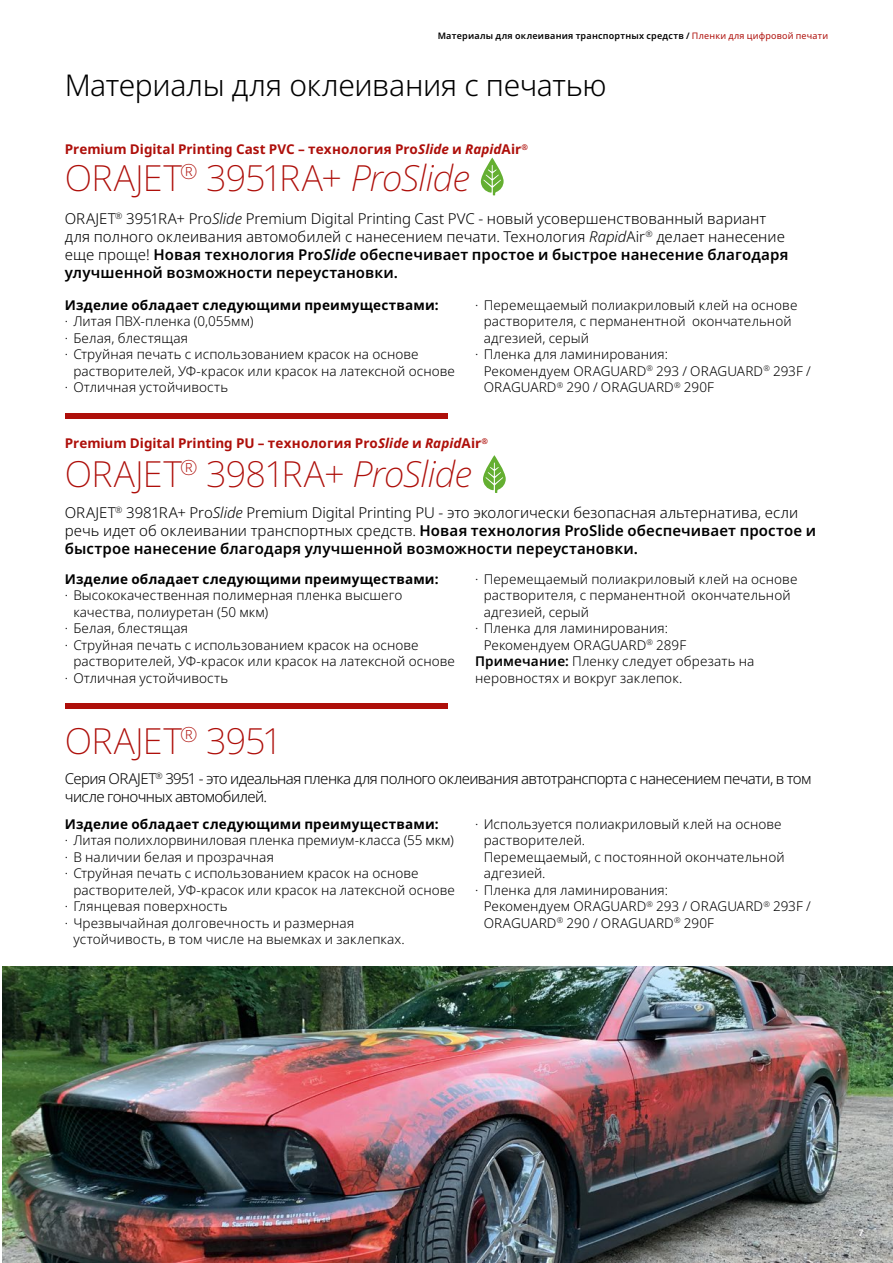
<style>
.page{position:relative;width:893px;height:1263px;background:#fff}
.page>*{position:absolute;margin:0;border:0;box-sizing:border-box;transform-origin:0 0}
.t1{font:200 36px "Noto Sans";letter-spacing:-.02em;color:#ae0f0a}
.t2{font:300 30px "Noto Sans";letter-spacing:-.015em;color:#000}
.t3{font:300 15px/18px "Noto Sans";letter-spacing:-.005em;color:#000}
.t4{font:300 15px/18px "Noto Sans";letter-spacing:-.04em;color:#000}
.t5{font:300 13.5px/16.5px "Noto Sans";letter-spacing:.005em;color:#000}
.t6{font:700 13.5px "Noto Sans";letter-spacing:.015em;color:#000}
.t7{font:700 13.5px "Noto Sans";color:#ae0f0a}
.t8{font:600 9px "Noto Sans";letter-spacing:.025em;color:#000}
.t9{font:600 9px "Noto Sans";color:#fff}
.s1{font-weight:400;color:#ae0f0a}
.s2{font-style:italic}
.s3{font-weight:600}
.s4{font-weight:600;font-style:italic}
</style>
<div class="page">
<img style="left:2px;top:966px;width:891px;height:297px">
<svg style="left:481px;top:158px;width:23px;height:37px"></svg>
<div style="left:65px;top:703px;width:383px;height:6px;background:#ae0f0a"></div>
<svg style="left:483px;top:455px;width:23px;height:38px"></svg>
<div style="left:65px;top:413px;width:383px;height:6px;background:#ae0f0a"></div>
<p class="t8" style="left:438px;top:30px;width:392px">Материалы для оклеивания транспортных средств / <span class="s1">Пленки для цифровой печати</span></p>
<h2 class="t2" style="left:65px;top:64px;width:543px">Материалы для оклеивания с печатью</h2>
<p class="t7" style="left:65px;top:140px;width:465px">Premium Digital Printing Cast PVC – технология Pro<span class="s2">Slide</span> и <span class="s2">Rapid</span>Air<sup>®</sup></p>
<h1 class="t1" style="left:65px;top:152px;width:407px">ORAJET<sup>®</sup> 3951RA+ <span class="s2">ProSlide</span></h1>
<p class="t3" style="left:65px;top:210px;width:725px">ORAJET<sup>®</sup> 3951RA+ Pro<span class="s2">Slide</span> Premium Digital Printing Cast PVC - новый усовершенствованный вариант для полного оклеивания автомобилей с нанесением печати. Технология <span class="s2">Rapid</span>Air<sup>®</sup> делает нанесение еще проще! <span class="s3">Новая технология Pro</span><span class="s4">Slide</span> <span class="s3">обеспечивает простое и быстрое нанесение благодаря улучшенной возможности переустановки.</span></p>
<p class="t6" style="left:65px;top:296px;width:375px">Изделие обладает следующими преимуществами:</p>
<p class="t5" style="left:65px;top:314px;width:190px">· Литая ПВХ-пленка (0,055мм)</p>
<p class="t5" style="left:65px;top:330px;width:125px">· Белая, блестящая</p>
<p class="t5" style="left:65px;top:347px;width:355px">· Струйная печать с использованием красок на основе</p>
<p class="t5" style="left:73px;top:363px;width:383px">растворителей, УФ-красок или красок на латексной основе</p>
<p class="t5" style="left:65px;top:380px;width:165px">· Отличная устойчивость</p>
<p class="t5" style="left:475px;top:297px;width:324px">· Перемещаемый полиакриловый клей на основе</p>
<p class="t5" style="left:484px;top:314px;width:309px">растворителя, с перманентной окончательной</p>
<p class="t5" style="left:484px;top:330px;width:107px">адгезией, серый</p>
<p class="t5" style="left:475px;top:347px;width:194px">· Пленка для ламинирования:</p>
<p class="t5" style="left:484px;top:363px;width:329px">Рекомендуем ORAGUARD<sup>®</sup> 293 / ORAGUARD<sup>®</sup> 293F /</p>
<p class="t5" style="left:484px;top:380px;width:232px">ORAGUARD<sup>®</sup> 290 / ORAGUARD<sup>®</sup> 290F</p>
<p class="t7" style="left:65px;top:434px;width:425px">Premium Digital Printing PU – технология Pro<span class="s2">Slide</span> и <span class="s2">Rapid</span>Air<sup>®</sup></p>
<h1 class="t1" style="left:65px;top:448px;width:409px">ORAJET<sup>®</sup> 3981RA<span class="s2">+ ProSlide</span></h1>
<p class="t3" style="left:65px;top:504px;width:753px">ORAJET<sup>®</sup> 3981RA+ Pro<span class="s2">Slide</span> Premium Digital Printing PU - это экологически безопасная альтернатива, если речь идет об оклеивании транспортных средств. <span class="s3">Новая технология ProSlide обеспечивает простое и быстрое нанесение благодаря улучшенной возможности переустановки.</span></p>
<p class="t5" style="left:475px;top:571px;width:324px">· Перемещаемый полиакриловый клей на основе</p>
<p class="t5" style="left:484px;top:587px;width:308px">растворителя, с перманентной окончательной</p>
<p class="t5" style="left:484px;top:604px;width:107px">адгезией, серый</p>
<p class="t5" style="left:475px;top:620px;width:194px">· Пленка для ламинирования:</p>
<p class="t5" style="left:484px;top:637px;width:204px">Рекомендуем ORAGUARD<sup>®</sup> 289F</p>
<p class="t5" style="left:475px;top:653px;width:281px"><span class="s3">Примечание:</span> Пленку следует обрезать на</p>
<p class="t5" style="left:475px;top:670px;width:209px">неровностях и вокруг заклепок.</p>
<p class="t6" style="left:65px;top:569px;width:375px">Изделие обладает следующими преимуществами:</p>
<p class="t5" style="left:65px;top:587px;width:339px">· Высококачественная полимерная пленка высшего</p>
<p class="t5" style="left:73px;top:604px;width:196px">качества, полиуретан (50 мкм)</p>
<p class="t5" style="left:65px;top:620px;width:125px">· Белая, блестящая</p>
<p class="t5" style="left:65px;top:637px;width:355px">· Струйная печать с использованием красок на основе</p>
<p class="t5" style="left:73px;top:653px;width:383px">растворителей, УФ-красок или красок на латексной основе</p>
<p class="t5" style="left:65px;top:670px;width:165px">· Отличная устойчивость</p>
<h1 class="t1" style="left:65px;top:716px;width:219px">ORAJET<sup>®</sup> 3951</h1>
<p class="t4" style="left:65px;top:770px;width:748px">Серия ORAJET<sup>®</sup> 3951 - это идеальная пленка для полного оклеивания автотранспорта с нанесением печати, в том числе гоночных автомобилей.</p>
<p class="t6" style="left:65px;top:814px;width:375px">Изделие обладает следующими преимуществами:</p>
<p class="t5" style="left:65px;top:832px;width:390px">· Литая полихлорвиниловая пленка премиум-класса (55 мкм) · В наличии белая и прозрачная<br>· Струйная печать с использованием красок на основе</p>
<p class="t5" style="left:73px;top:882px;width:383px">растворителей, УФ-красок или красок на латексной основе</p>
<p class="t5" style="left:65px;top:898px;width:164px">· Глянцевая поверхность</p>
<p class="t5" style="left:65px;top:915px;width:291px">· Чрезвычайная долговечность и размерная</p>
<p class="t5" style="left:73px;top:931px;width:333px">устойчивость, в том числе на выемках и заклепках.</p>
<p class="t5" style="left:475px;top:816px;width:308px">· Используется полиакриловый клей на основе</p>
<p class="t5" style="left:484px;top:832px;width:103px">растворителей.</p>
<p class="t5" style="left:484px;top:849px;width:302px">Перемещаемый, с постоянной окончательной</p>
<p class="t5" style="left:484px;top:865px;width:63px">адгезией.</p>
<p class="t5" style="left:475px;top:882px;width:194px">· Пленка для ламинирования:</p>
<p class="t5" style="left:484px;top:898px;width:329px">Рекомендуем ORAGUARD<sup>®</sup> 293 / ORAGUARD<sup>®</sup> 293F /</p>
<p class="t5" style="left:484px;top:915px;width:232px">ORAGUARD<sup>®</sup> 290 / ORAGUARD<sup>®</sup> 290F</p>
<p class="t9" style="left:858px;top:1226px;width:7px">7</p>
</div>
